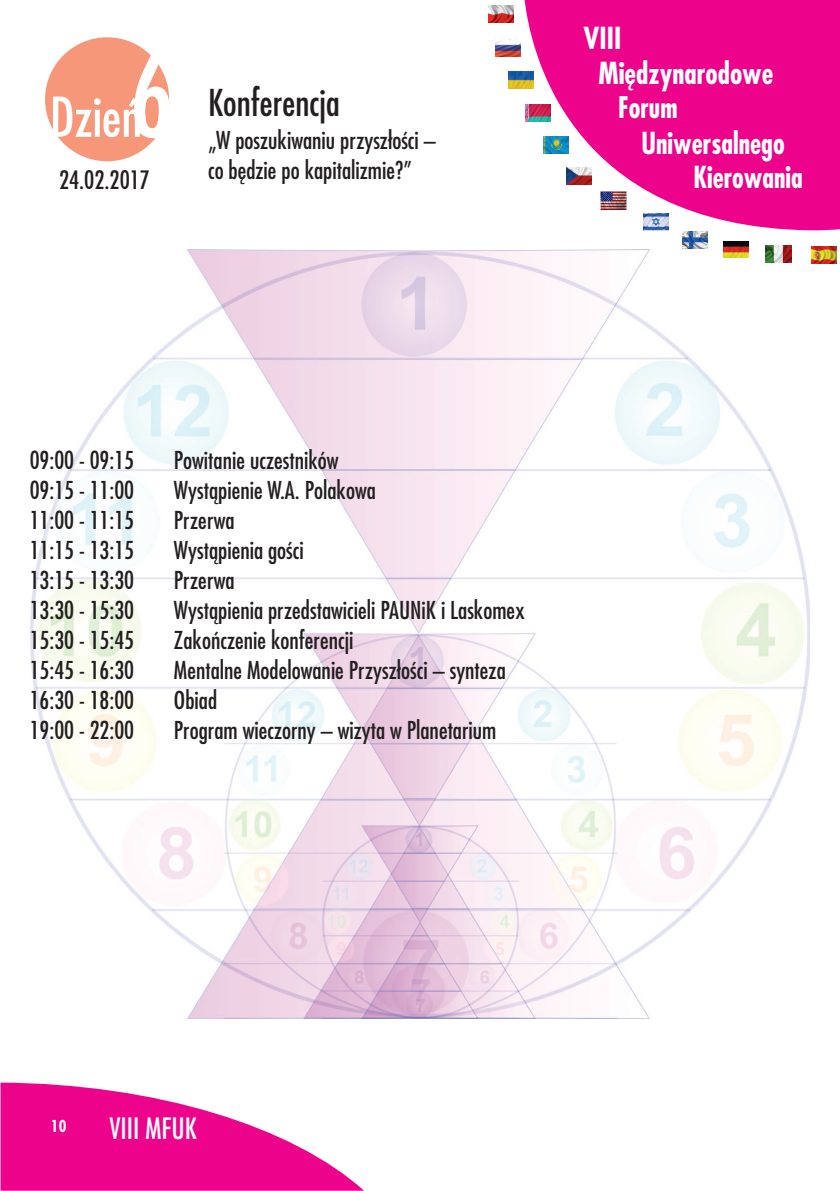
<style>
.page{position:relative;width:840px;height:1191px;background:#fff}
.page>*{position:absolute;margin:0;border:0;box-sizing:border-box;transform-origin:0 0}
.t1{font:53.2px "Fujiyama";color:#fff}
.t2{font:36px "Fujiyama";color:#231f20}
.t3{font:700 29.6px "Fujiyama";color:#fff;scale:.91 1}
.t4{font:700 29.6px "Fujiyama";color:#fff;scale:.95 1}
.t5{font:700 29.6px "Fujiyama";color:#fff;scale:.96 1}
.t6{font:700 29px "Fujiyama";color:#fff;scale:.93 1}
.t7{font:28.6px "Fujiyama";color:#fff}
.t8{font:24.6px "Fujiyama";color:#231f20}
.t9{font:24px/30px "Fujiyama";color:#231f20}
.t10{font:700 16px "Fujiyama";color:#fff}
.s1{font-size:109px}
</style>
<div class="page">
<img style="left:30px;top:249px;width:779px;height:769px">
<svg style="left:1px;top:1082px;width:362px;height:108px"></svg>
<div style="left:45px;top:37px;width:124px;height:124px;background:#f6977a;border-radius:50%"></div>
<svg style="left:524px;top:0;width:315px;height:230px;fill:#ed028c"></svg>
<img style="left:811px;top:247px;width:25px;height:17px">
<img style="left:765px;top:246px;width:25px;height:17px">
<img style="left:722px;top:241px;width:25px;height:17px">
<img style="left:682px;top:232px;width:25px;height:16px">
<img style="left:643px;top:214px;width:25px;height:17px">
<img style="left:598px;top:192px;width:29px;height:18px">
<img style="left:566px;top:168px;width:25px;height:16px">
<img style="left:543px;top:137px;width:25px;height:17px">
<img style="left:525px;top:105px;width:25px;height:16px">
<img style="left:508px;top:72px;width:25px;height:17px">
<img style="left:495px;top:39px;width:25px;height:17px">
<img style="left:488px;top:6px;width:25px;height:17px">
<p class="t5" style="left:583px;top:27px;width:41px">VIII</p>
<h1 class="t1" style="left:50px;top:95px;width:126px">Dzieñ<span class="s1">6</span></h1>
<p class="t8" style="left:59px;top:170px;width:92px">24.02.2017</p>
<p class="t3" style="left:693px;top:166px;width:122px">Kierowania</p>
<p class="t4" style="left:598px;top:62px;width:186px">Miêdzynarodowe</p>
<h2 class="t2" style="left:208px;top:88px;width:133px">Konferencja</h2>
<p class="t9" style="left:208px;top:127px;width:229px">„W poszukiwaniu przysz³oœci – co bêdzie po kapitalizmie?”</p>
<p class="t6" style="left:618px;top:97px;width:65px">Forum</p>
<p class="t3" style="left:641px;top:132px;width:159px">Uniwersalnego</p>
<p class="t9" style="left:30px;top:447px;width:106px">09:00 - 09:15</p>
<p class="t9" style="left:174px;top:447px;width:166px">Powitanie uczestników</p>
<p class="t9" style="left:30px;top:477px;width:106px">09:15 - 11:00</p>
<p class="t9" style="left:174px;top:477px;width:203px">Wyst¹pienie W.A. Polakowa</p>
<p class="t9" style="left:30px;top:507px;width:106px">11:00 - 11:15</p>
<p class="t9" style="left:174px;top:507px;width:62px">Przerwa</p>
<p class="t9" style="left:30px;top:537px;width:106px">11:15 - 13:15</p>
<p class="t9" style="left:174px;top:537px;width:131px">Wyst¹pienia goœci</p>
<p class="t9" style="left:30px;top:567px;width:106px">13:15 - 13:30</p>
<p class="t9" style="left:174px;top:567px;width:62px">Przerwa</p>
<p class="t9" style="left:30px;top:597px;width:106px">13:30 - 15:30</p>
<p class="t9" style="left:174px;top:597px;width:352px">Wyst¹pienia przedstawicieli PAUNiK i Laskomex</p>
<p class="t9" style="left:30px;top:627px;width:106px">15:30 - 15:45</p>
<p class="t9" style="left:174px;top:627px;width:181px">Zakoñczenie konferencji</p>
<p class="t9" style="left:30px;top:657px;width:106px">15:45 - 16:30</p>
<p class="t9" style="left:174px;top:657px;width:333px">Mentalne Modelowanie Przysz³oœci – synteza</p>
<p class="t9" style="left:30px;top:687px;width:106px">16:30 - 18:00</p>
<p class="t9" style="left:174px;top:687px;width:45px">Obiad</p>
<p class="t9" style="left:30px;top:717px;width:106px">19:00 - 22:00</p>
<p class="t9" style="left:174px;top:717px;width:324px">Program wieczorny – wizyta w Planetarium</p>
<p class="t10" style="left:51px;top:1119px;width:17px">10</p>
<p class="t7" style="left:109px;top:1116px;width:89px">VIII MFUK</p>
</div>
